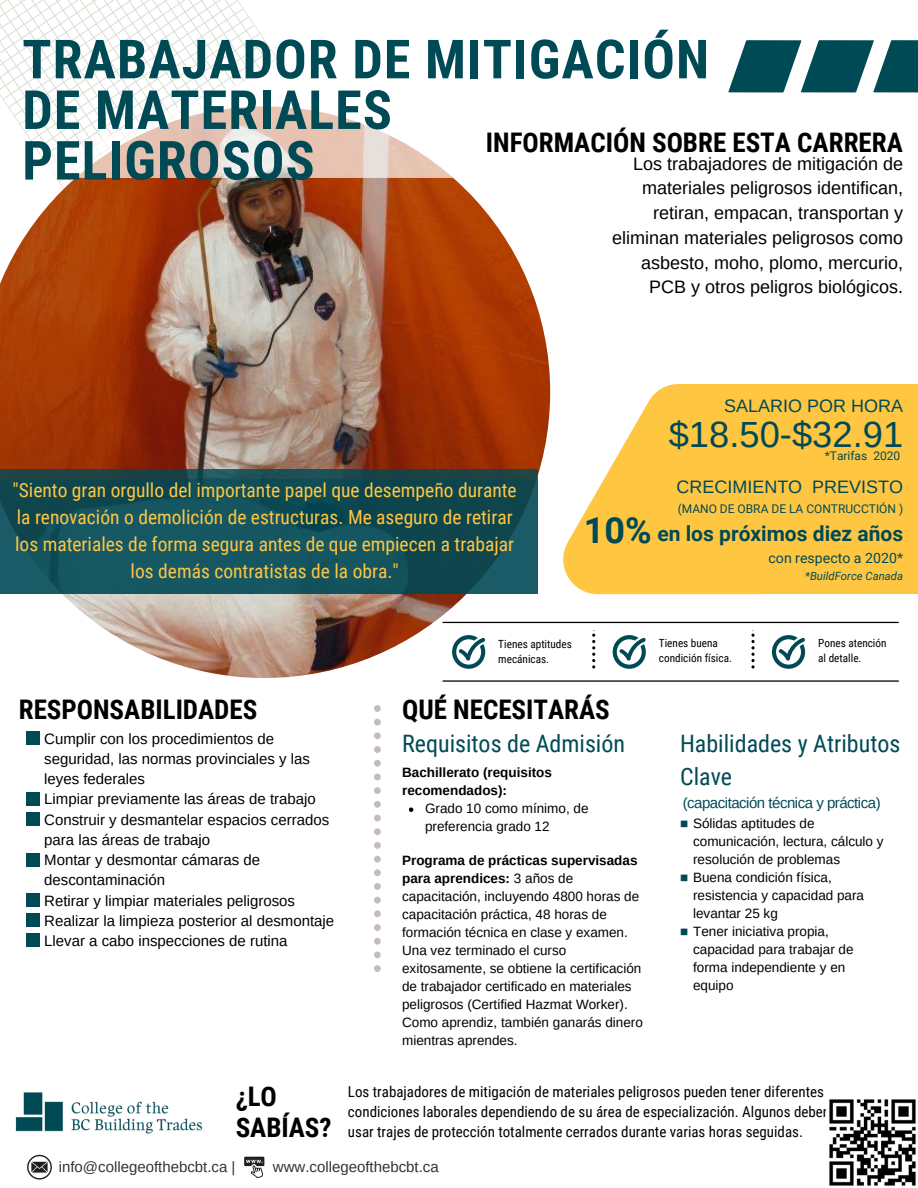
<style>
.page{position:relative;width:918px;height:1188px;background:#fff}
.page>*{position:absolute;margin:0;border:0;box-sizing:border-box;transform-origin:0 0}
.t1{font:700 54px/50.7px "Roboto Condensed";letter-spacing:.02em;color:#004a56}
.t2{font:36.3px "Arimo";color:#004a56}
.t3{font:700 36px "Roboto";color:#004a56}
.t4{font:700 27px/30.3px "Roboto Condensed";color:#000}
.t5{font:24px/32.7px "Roboto Condensed";color:#004a56}
.t6{font:700 21px "Roboto";color:#004a56}
.t7{font:19.5px/27px "Roboto Condensed";color:#ffc642;text-align:center}
.t8{font:18px/24.8px "Arimo";color:#000;text-align:right}
.t9{font:18px "Arimo";color:#004a56}
.t10{font:15px/20.2px "Arimo";color:#000}
.t11{font:15px/20.2px "Roboto Condensed";color:#000}
.t12{font:15px "Arimo";color:#333}
.t13{font:15px "Arimo";letter-spacing:-.03em;color:#004a56}
.t14{font:14.25px "Roboto";color:#004a56}
.t15{font:13.5px/18px "Arimo";color:#000}
.t16{font:700 13.5px/18px "Arimo";color:#000}
.t17{font:12px "Roboto";color:#004a56}
.t18{font:italic 11.4px "Roboto";color:#004a56}
.t19{font:11.25px/15.1px "Roboto Condensed";color:#000}
.s1{font-weight:700;color:#004a56}
.s2{color:#004a56}
.s3{font-weight:700}
</style>
<div class="page">
<svg style="left:0;top:178px;width:561px;height:504px"></svg>
<svg style="left:0;top:178px;width:278px;height:21px"></svg>
<svg style="left:0;top:0;width:453px;height:178px"></svg>
<div style="left:679px;top:384px;width:239px;height:209px;background:#ffc642"></div>
<svg style="left:555px;top:378px;width:248px;height:216px;fill:#ffc642"></svg>
<svg style="left:592px;top:630px;width:3px;height:39px"></svg>
<svg style="left:751px;top:630px;width:4px;height:39px"></svg>
<svg style="left:613px;top:635px;width:33px;height:34px"></svg>
<svg style="left:452px;top:635px;width:34px;height:34px"></svg>
<svg style="left:772px;top:635px;width:34px;height:34px"></svg>
<svg style="left:443px;top:680px;width:456px;height:2px"></svg>
<svg style="left:443px;top:622px;width:456px;height:1px"></svg>
<svg style="left:0;top:469px;width:537px;height:125px;background:#134f58"></svg>
<svg style="left:27px;top:1155px;width:25px;height:25px"></svg>
<svg style="left:244px;top:1157px;width:20px;height:21px"></svg>
<svg style="left:374px;top:705px;width:7px;height:267px"></svg>
<div style="left:26px;top:731px;width:14px;height:14px;background:#004a56"></div>
<img style="left:15px;top:1092px;width:187px;height:42px">
<svg style="left:409px;top:807px;width:4px;height:5px"></svg>
<div style="left:26px;top:792px;width:14px;height:14px;background:#004a56"></div>
<div style="left:26px;top:812px;width:14px;height:14px;background:#004a56"></div>
<div style="left:26px;top:853px;width:14px;height:14px;background:#004a56"></div>
<div style="left:26px;top:893px;width:14px;height:14px;background:#004a56"></div>
<div style="left:26px;top:913px;width:14px;height:14px;background:#004a56"></div>
<div style="left:26px;top:933px;width:14px;height:14px;background:#004a56"></div>
<svg style="left:728px;top:40px;width:190px;height:53px"></svg>
<img style="left:829px;top:1099px;width:87px;height:87px">
<p class="t1" style="left:22px;top:35px;width:688px">TRABAJADOR DE MITIGACIÓN<br>DE MATERIALES</p>
<p class="t1" style="left:22px;top:136px;width:294px">PELIGROSOS</p>
<p class="t4" style="left:486px;top:128px;width:418px">INFORMACIÓN SOBRE ESTA CARRERA</p>
<p class="t8" style="left:612px;top:151px;width:293px">Los trabajadores de mitigación de materiales peligrosos identifican, retiran, empacan, transportan y eliminan materiales peligrosos como asbesto, moho, plomo, mercurio, PCB y otros peligros biológicos.</p>
<p class="t7" style="left:13px;top:476px;width:506px">"Siento gran orgullo del importante papel que desempeño durante la renovación o demolición de estructuras. Me aseguro de retirar los materiales de forma segura antes de que empiecen a trabajar los demás contratistas de la obra."</p>
<p class="t9" style="left:724px;top:395px;width:180px">SALARIO POR HORA</p>
<p class="t2" style="left:669px;top:414px;width:236px">$18.50-$32.91</p>
<p class="t17" style="left:825px;top:449px;width:77px">*Tarifas 2020</p>
<p class="t9" style="left:676px;top:477px;width:228px">CRECIMIENTO PREVISTO</p>
<p class="t17" style="left:678px;top:502px;width:227px">(MANO DE OBRA DE LA CONTRUCCTIÓN )</p>
<p class="t6" style="left:657px;top:521px;width:247px">en los próximos diez años</p>
<p class="t14" style="left:769px;top:550px;width:136px">con respecto a 2020*</p>
<p class="t18" style="left:805px;top:570px;width:99px">*BuildForce Canada</p>
<p class="t3" style="left:584px;top:510px;width:69px">10%</p>
<p class="t19" style="left:498px;top:637px;width:75px">Tienes aptitudes mecánicas.</p>
<p class="t19" style="left:659px;top:635px;width:75px">Tienes buena condición física.</p>
<p class="t19" style="left:818px;top:635px;width:70px">Pones atención al detalle.</p>
<p class="t4" style="left:19px;top:694px;width:240px">RESPONSABILIDADES</p>
<p class="t10" style="left:44px;top:728px;width:267px">Cumplir con los procedimientos de seguridad, las normas provinciales y las leyes federales</p>
<p class="t10" style="left:44px;top:789px;width:273px">Limpiar previamente las áreas de trabajo</p>
<p class="t10" style="left:44px;top:809px;width:287px">Construir y desmantelar espacios cerrados para las áreas de trabajo</p>
<p class="t10" style="left:44px;top:850px;width:217px">Montar y desmontar cámaras de descontaminación</p>
<p class="t10" style="left:44px;top:890px;width:252px">Retirar y limpiar materiales peligrosos</p>
<p class="t10" style="left:44px;top:910px;width:292px">Realizar la limpieza posterior al desmontaje</p>
<p class="t10" style="left:44px;top:931px;width:245px">Llevar a cabo inspecciones de rutina</p>
<p class="t4" style="left:236px;top:1082px;width:97px">¿LO<br>SABÍAS?</p>
<p class="t4" style="left:402px;top:694px;width:209px">QUÉ NECESITARÁS</p>
<p class="t5" style="left:402px;top:727px;width:224px">Requisitos de Admisión</p>
<p class="t5" style="left:680px;top:727px;width:222px">Habilidades y Atributos<br>Clave</p>
<p class="t13" style="left:683px;top:794px;width:199px">(capacitación técnica y práctica)</p>
<p class="t16" style="left:402px;top:763px;width:151px">Bachillerato (requisitos recomendados):</p>
<p class="t15" style="left:425px;top:799px;width:165px">Grado 10 como mínimo, de preferencia grado 12</p>
<p class="t15" style="left:693px;top:814px;width:192px;text-indent:-13px"><span class="s1">■</span> Sólidas aptitudes de comunicación, lectura, cálculo y resolución de problemas</p>
<p class="t15" style="left:693px;top:868px;width:173px;text-indent:-13px"><span class="s2">■</span> Buena condición física, resistencia y capacidad para levantar 25 kg</p>
<p class="t15" style="left:693px;top:922px;width:162px;text-indent:-13px"><span class="s2">■</span> Tener iniciativa propia, capacidad para trabajar de forma independiente y en equipo</p>
<p class="t15" style="left:402px;top:852px;width:242px"><span class="s3">Programa de prácticas supervisadas para aprendices:</span> 3 años de capacitación, incluyendo 4800 horas de capacitación práctica, 48 horas de formación técnica en clase y examen.<br>Una vez terminado el curso exitosamente, se obtiene la certificación de trabajador certificado en materiales peligrosos (Certified Hazmat Worker).<br>Como aprendiz, también ganarás dinero mientras aprendes.</p>
<p class="t11" style="left:348px;top:1082px;width:484px">Los trabajadores de mitigación de materiales peligrosos pueden tener diferentes condiciones laborales dependiendo de su área de especialización. Algunos deben usar trajes de protección totalmente cerrados durante varias horas seguidas.</p>
<p class="t12" style="left:59px;top:1158px;width:178px">info@collegeofthebcbt.ca |</p>
<p class="t12" style="left:273px;top:1158px;width:167px">www.collegeofthebcbt.ca</p>
</div>
